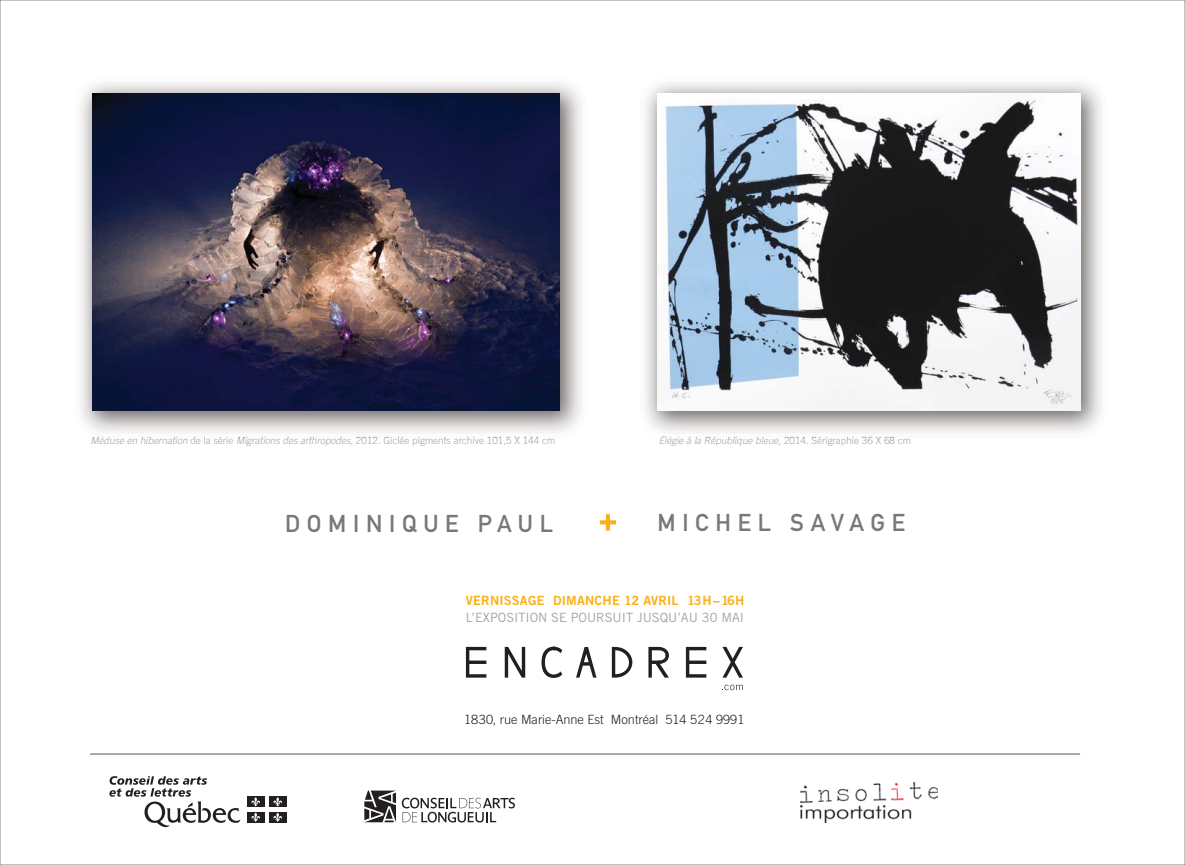
<style>
.page{position:relative;width:1185px;height:865px;background:#fff}
.page>*{position:absolute;margin:0;border:0;box-sizing:border-box;transform-origin:0 0}
.t1{font:24px "DIN Mittelschrift";letter-spacing:.28em;color:#78787b}
.t2{font:300 12.75px "Trade Gothic";color:#231f20}
.t3{font:12.75px "Trade Gothic";color:#a2a3a6}
.t4{font:12.75px "Trade Gothic Bold Two";letter-spacing:.02em;color:#fcaf17}
.t5{font:italic 300 9.9px "Trade Gothic";color:#a2a3a6}
.t6{font:300 9.9px "Trade Gothic";color:#a2a3a6}
.s1{color:#a1a2a5}
.s2{font-style:normal;color:#a1a2a5}
.s3{font-style:normal}
</style>
<div class="page">
<svg style="left:109px;top:776px;width:131px;height:51px"></svg>
<div style="left:247px;top:796px;width:17px;height:10px;background:#231f20"></div>
<svg style="left:251px;top:797px;width:9px;height:9px"></svg>
<div style="left:269px;top:796px;width:17px;height:10px;background:#231f20"></div>
<svg style="left:273px;top:797px;width:9px;height:9px"></svg>
<div style="left:247px;top:811px;width:17px;height:11px;background:#231f20"></div>
<svg style="left:251px;top:812px;width:9px;height:9px"></svg>
<div style="left:269px;top:811px;width:17px;height:11px;background:#231f20"></div>
<svg style="left:273px;top:812px;width:9px;height:9px"></svg>
<svg style="left:600px;top:514px;width:16px;height:16px"></svg>
<img style="left:80px;top:82px;width:502px;height:351px">
<img style="left:92px;top:94px;width:467px;height:316px">
<img style="left:657px;top:94px;width:423px;height:316px">
<svg style="left:364px;top:790px;width:32px;height:31px"></svg>
<svg style="left:402px;top:797px;width:113px;height:25px"></svg>
<img style="left:800px;top:782px;width:137px;height:40px">
<svg style="left:466px;top:646px;width:20px;height:31px"></svg>
<svg style="left:686px;top:646px;width:20px;height:31px"></svg>
<svg style="left:505px;top:646px;width:20px;height:31px"></svg>
<svg style="left:576px;top:647px;width:20px;height:30px"></svg>
<svg style="left:612px;top:646px;width:20px;height:31px"></svg>
<svg style="left:648px;top:646px;width:21px;height:31px"></svg>
<svg style="left:722px;top:646px;width:21px;height:31px"></svg>
<svg style="left:541px;top:646px;width:21px;height:31px"></svg>
<svg style="left:724px;top:684px;width:19px;height:5px"></svg>
<hr style="left:90px;top:753px;width:990px;height:1px;background:#a2a3a6">
<p class="t5" style="left:90px;top:436px;width:466px">Méduse en <span class="s1">hib</span>ernat<span class="s1">i</span>on <span class="s2">d</span><span class="s3">e</span> <span class="s2">l</span><span class="s3">a sér</span><span class="s2">i</span><span class="s3">e</span> <span class="s1">Mi</span>grat<span class="s1">i</span>ons des art<span class="s1">h</span>ropodes, <span class="s2">2012 Gi</span><span class="s3">clée p</span><span class="s2">i</span><span class="s3">gments arch</span><span class="s2">i</span><span class="s3">ve</span> <span class="s2">101 5 X 144</span> <span class="s3">cm</span></p>
<p class="t6" style="left:378px;top:436px;width:4px">.</p>
<p class="t6" style="left:503px;top:436px;width:4px">,</p>
<p class="t5" style="left:658px;top:436px;width:254px">Élégie à <span class="s1">l</span>a <span class="s1">Ré</span>pub<span class="s1">li</span>que <span class="s1">bl</span>eue, <span class="s2">2014 Sé</span><span class="s3">rigrap</span><span class="s2">hi</span><span class="s3">e</span> <span class="s2">36 X 68</span> <span class="s3">cm</span></p>
<p class="t6" style="left:806px;top:436px;width:4px">.</p>
<h1 class="t1" style="left:285px;top:515px;width:269px">DOMINIQUE PAUL</h1>
<h1 class="t1" style="left:657px;top:513px;width:249px">MICHEL SAVAGE</h1>
<p class="t4" style="left:466px;top:595px;width:280px">VERNISSAGE DIMANCHE 12 AVRIL 13H−16H</p>
<p class="t3" style="left:466px;top:612px;width:279px">L’EXPOSITION SE POURSUIT JUSQU’AU 30 MAI</p>
<p class="t2" style="left:464px;top:714px;width:282px">1830, rue Marie-Anne Est Montréal 514 524 9991</p>
</div>
